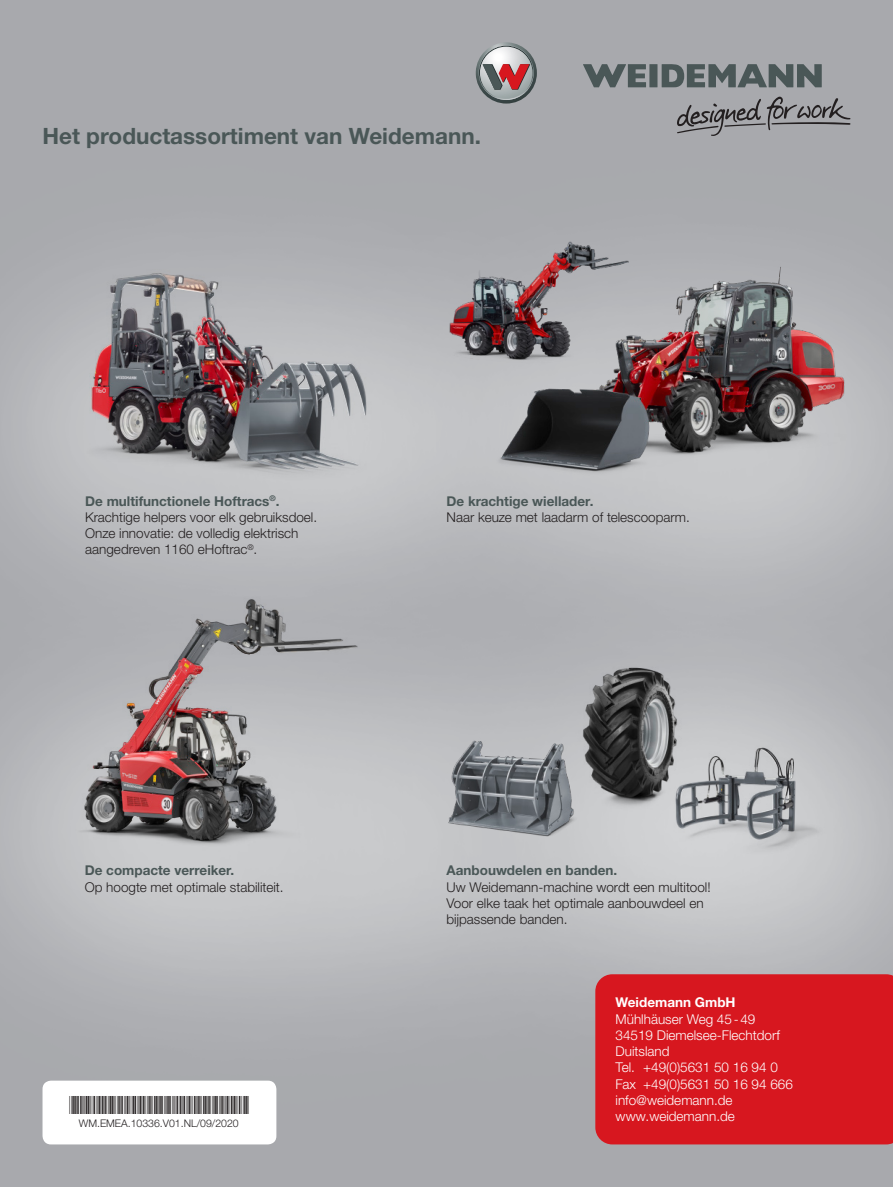
<style>
.page{position:relative;width:893px;height:1187px;background:#fff}
.page>*{position:absolute;margin:0;border:0;box-sizing:border-box;transform-origin:0 0}
.t1{font:700 22.5px "Helvetica Neue LTW1 G";color:#4a5757}
.t2{font:300 13.5px/16.2px "Helvetica Neue LTW1 G";color:#231f20}
.t3{font:300 13.5px/16.2px "Helvetica Neue LTW1 G";color:#fff}
.t4{font:700 13.5px "Helvetica Neue LTW1 G";color:#4a5757}
.t5{font:700 13.5px "Helvetica Neue LTW1 G";color:#fff}
.t6{font:300 10.5px "Helvetica Neue LTW1 G";color:#231f20}
.t7{font:10.5px "Microsoft Sans Serif";color:#231f20}
.s1{font-weight:700;color:#4a5757}
</style>
<div class="page">
<img style="left:0;top:0;width:893px;height:1186px">
<div style="left:649px;top:64px;width:8px;height:23px;background:#4a5757"></div>
<svg style="left:662px;top:64px;width:160px;height:23px;background:#6a7374"></svg>
<svg style="left:583px;top:64px;width:63px;height:23px"></svg>
<svg style="left:474px;top:42px;width:63px;height:62px;background:#a29395"></svg>
<svg style="left:676px;top:97px;width:174px;height:39px;background:#8e8e92"></svg>
<img style="left:489px;top:217px;width:358px;height:268px">
<img style="left:676px;top:267px;width:104px;height:42px">
<img style="left:72px;top:247px;width:331px;height:250px">
<img style="left:92px;top:274px;width:60px;height:175px">
<img style="left:640px;top:717px;width:208px;height:157px">
<img style="left:676px;top:748px;width:112px;height:90px">
<img style="left:567px;top:655px;width:124px;height:166px">
<img style="left:584px;top:668px;width:49px;height:128px">
<img style="left:412px;top:697px;width:206px;height:154px">
<img style="left:449px;top:741px;width:124px;height:94px">
<img style="left:446px;top:238px;width:186px;height:127px">
<img style="left:522px;top:243px;width:48px;height:46px">
<img style="left:71px;top:593px;width:290px;height:264px">
<img style="left:132px;top:600px;width:119px;height:116px">
<div style="left:595px;top:974px;width:298px;height:170px;background:#d7171f"></div>
<div style="left:43px;top:1080px;width:233px;height:64px;background:#fff;border-radius:9px"></div>
<h1 class="t1" style="left:43px;top:122px;width:440px">Het productassortiment van Weidemann.</h1>
<p class="t2" style="left:85px;top:492px;width:233px"><span class="s1">De multifunctionele Hoftracs</span><sup>®</sup><span class="s1">.<br></span>Krachtige helpers voor elk gebruiksdoel.<br>Onze innovatie: de volledig elektrisch aangedreven 1160 eHoftrac<sup>®</sup>.</p>
<p class="t4" style="left:85px;top:862px;width:151px">De compacte verreiker.</p>
<p class="t2" style="left:85px;top:878px;width:200px">Op hoogte met optimale stabiliteit.</p>
<p class="t7" style="left:99px;top:1116px;width:123px">WM.EMEA.10336.V01.NL</p>
<p class="t6" style="left:79px;top:1116px;width:161px">WM.EMEA.10336.V01.NL/09/2020</p>
<p class="t4" style="left:446px;top:492px;width:148px">De krachtige wiellader.</p>
<p class="t2" style="left:446px;top:508px;width:245px">Naar keuze met laadarm of telescooparm.</p>
<p class="t4" style="left:446px;top:862px;width:172px">Aanbouwdelen en banden.</p>
<p class="t2" style="left:446px;top:878px;width:266px">Uw Weidemann-machine wordt een multitool!<br>Voor elke taak het optimale aanbouwdeel en bijpassende banden.</p>
<p class="t5" style="left:615px;top:994px;width:122px">Weidemann GmbH</p>
<p class="t3" style="left:615px;top:1010px;width:179px">Mühlhäuser Weg 45-49<br>34519 Diemelsee-Flechtdorf<br>Duitsland<br>Tel. +49(0)5631 50 16 94 0<br>Fax +49(0)5631 50 16 94 666 info@weidemann.de www.weidemann.de</p>
</div>
